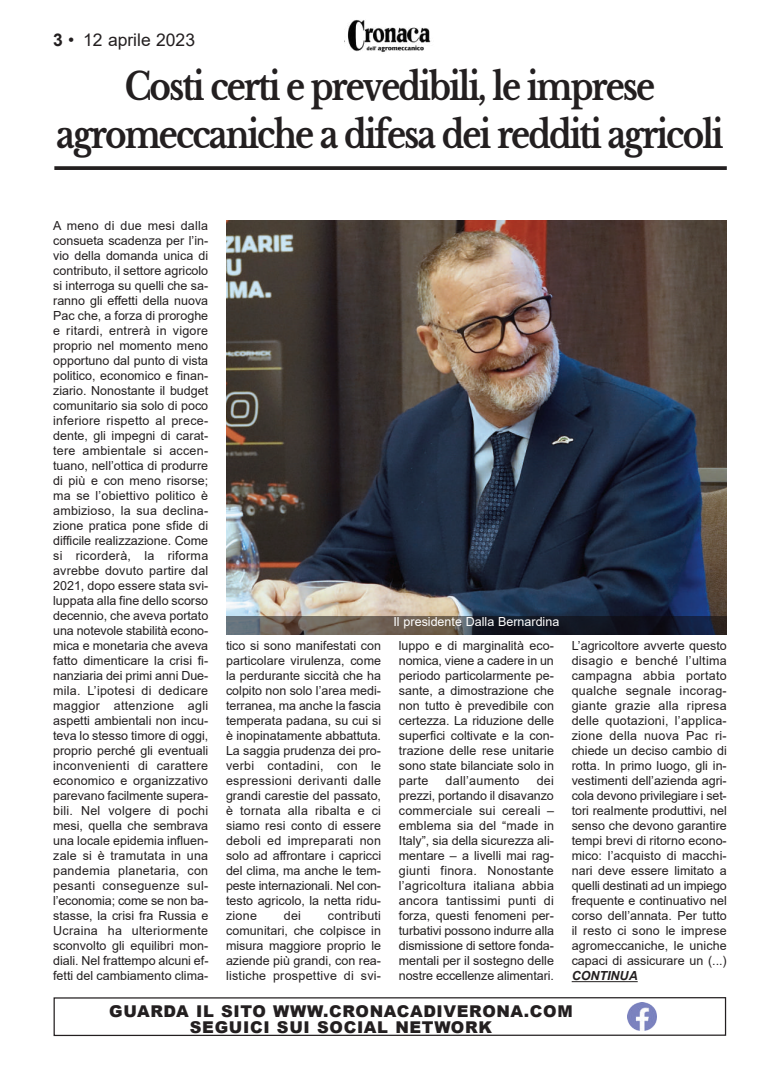
<style>
.page{position:relative;width:780px;height:1088px;background:#fff}
.page>*{position:absolute;margin:0;border:0;box-sizing:border-box;transform-origin:0 0}
.t1{font:700 37.5px/47.5px "Libre Baskerville";letter-spacing:-.06em;color:#231f20;text-align:center;scale:.87 1}
.t2{font:17.5px "Arial";color:#231f20}
.t3{font:900 16.25px/16.2px "Arial";letter-spacing:.04em;color:#231f20;text-align:center}
.t4{font:12.5px/15px "Arial";color:#231f20;text-align:justify}
.t5{font:12.5px "Arial";color:#fff}
.t6{font:12.5px "Arial";letter-spacing:.02em;color:#231f20}
.t7{font:italic 700 12.5px "Arial";color:#231f20}
.s1{font-weight:700}
</style>
<div class="page">
<div style="left:54px;top:997px;width:672px;height:39px;border:1px solid #231f20"></div>
<img style="left:627px;top:1002px;width:29px;height:29px">
<img style="left:344px;top:20px;width:87px;height:32px">
<hr style="left:571px;top:981px;width:66px;height:1px;background:#231f20">
<svg style="left:54px;top:166px;width:672px;height:4px;background:#302c2d"></svg>
<img style="left:226px;top:221px;width:500px;height:396px">
<div style="left:226px;top:617px;width:500px;height:18px;background:#0d090a;opacity:.5"></div>
<h2 class="t2" style="left:53px;top:30px;width:143px"><span class="s1">3</span> • 12 aprile 2023</h2>
<h1 class="t1" style="left:56px;top:63px;width:768px">Costi certi e prevedibili, le imprese agromeccaniche a difesa dei redditi agricoli</h1>
<p class="t4" style="left:53px;top:218px;width:157px">A meno di due mesi dalla consueta scadenza per l’in&shy;vio della domanda unica di contributo, il settore agricolo si interroga su quelli che sa&shy;ranno gli effetti della nuova Pac che, a forza di proroghe e ritardi, entrerà in vigore proprio nel momento meno opportuno dal punto di vista politico, economico e finan&shy;ziario. Nonostante il budget comunitario sia solo di poco inferiore rispetto al prece&shy;dente, gli impegni di carat&shy;tere ambientale si accen&shy;tuano, nell’ottica di produrre di più e con meno risorse; ma se l’obiettivo politico è ambizioso, la sua declina&shy;zione pratica pone sfide di difficile realizzazione. Come si ricorderà, la riforma avrebbe dovuto partire dal 2021, dopo essere stata svi&shy;luppata alla fine dello scorso decennio, che aveva portato una notevole stabilità econo&shy;mica e monetaria che aveva fatto dimenticare la crisi fi&shy;nanziaria dei primi anni Due&shy;mila. L’ipotesi di dedicare maggior attenzione agli aspetti ambientali non incu&shy;teva lo stesso timore di oggi, proprio perché gli eventuali inconvenienti di carattere economico e organizzativo parevano facilmente supera&shy;bili. Nel volgere di pochi mesi, quella che sembrava una locale epidemia influen&shy;zale si è tramutata in una pandemia planetaria, con pesanti conseguenze sul&shy;l’economia; come se non ba&shy;stasse, la crisi fra Russia e Ucraina ha ulteriormente sconvolto gli equilibri mon&shy;diali. Nel frattempo alcuni ef&shy;fetti del cambiamento clima-</p>
<p class="t4" style="left:226px;top:638px;width:157px">tico si sono manifestati con particolare virulenza, come la perdurante siccità che ha colpito non solo l’area medi&shy;terranea, ma anche la fascia temperata padana, su cui si è inopinatamente abbattuta.<br>La saggia prudenza dei pro&shy;verbi contadini, con le espressioni derivanti dalle grandi carestie del passato, è tornata alla ribalta e ci siamo resi conto di essere deboli ed impreparati non solo ad affrontare i capricci del clima, ma anche le tem&shy;peste internazionali. Nel con&shy;testo agricolo, la netta ridu&shy;zione</p>
<p class="t4" style="left:226px;top:908px;width:157px;text-indent:102px">contributi comunitari, che colpisce in misura maggiore proprio le aziende più grandi, con rea&shy;listiche prospettive di svi-</p>
<p class="t4" style="left:284px;top:908px;width:19px">dei</p>
<p class="t5" style="left:393px;top:615px;width:167px">Il presidente Dalla Bernardina</p>
<p class="t4" style="left:399px;top:638px;width:157px">luppo e di marginalità eco&shy;nomica, viene a cadere in un periodo particolarmente pe&shy;sante, a dimostrazione che non tutto è prevedibile con certezza. La riduzione delle superfici coltivate e la con&shy;trazione delle rese unitarie sono state bilanciate solo in parte</p>
<p class="t6" style="left:445px;top:774px;width:75px">dall’aumento</p>
<p class="t4" style="left:399px;top:773px;width:157px;text-indent:138px">dei prezzi, portando il disavanzo commerciale sui cereali – emblema sia del “made in Italy”, sia della sicurezza ali&shy;mentare – a livelli mai rag&shy;giunti finora. Nonostante l’agricoltura italiana abbia ancora tantissimi punti di forza, questi fenomeni per&shy;turbativi possono indurre alla dismissione di settore fonda&shy;mentali per il sostegno delle nostre eccellenze alimentari.</p>
<p class="t4" style="left:571px;top:638px;width:157px">L’agricoltore avverte questo disagio e benché l’ultima campagna abbia portato qualche segnale incorag&shy;giante grazie alla ripresa delle quotazioni, l’applica&shy;zione della nuova Pac ri&shy;chiede un deciso cambio di rotta. In primo luogo, gli in&shy;vestimenti dell’azienda agri&shy;cola devono privilegiare i set&shy;tori realmente produttivi, nel senso che devono garantire tempi brevi di ritorno econo&shy;mico: l’acquisto di macchi&shy;nari deve essere limitato a quelli destinati ad un impiego frequente e continuativo nel corso dell’annata. Per tutto il resto ci sono le imprese agromeccaniche, le uniche capaci di assicurare un (...)</p>
<p class="t7" style="left:571px;top:969px;width:67px">CONTINUA</p>
<h3 class="t3" style="left:109px;top:1002px;width:465px">GUARDA IL SITO WWW.CRONACADIVERONA.COM<br>SEGUICI SUI SOCIAL NETWORK</h3>
</div>
